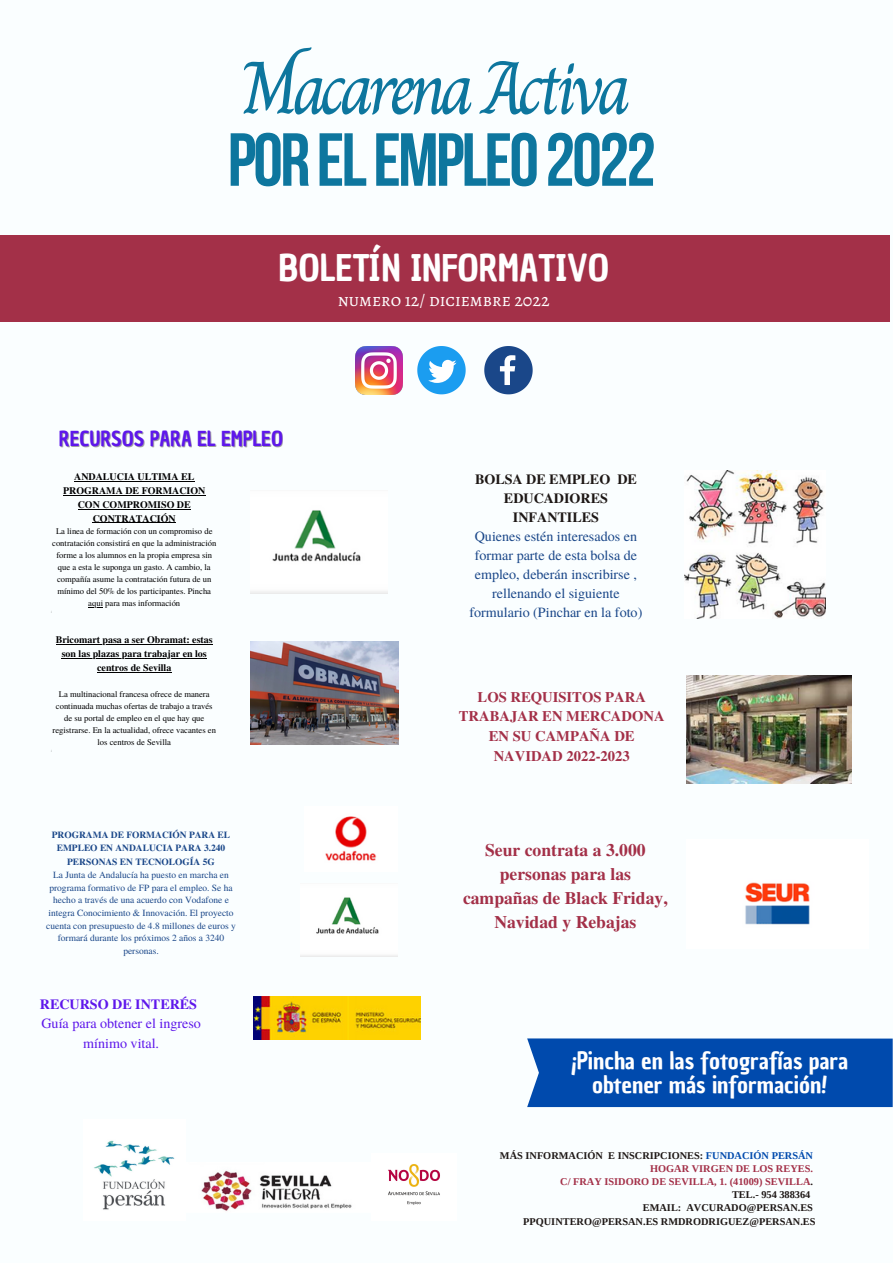
<style>
.page{position:relative;width:893px;height:1264px;background:#fff}
.page>*{position:absolute;margin:0;border:0;box-sizing:border-box;transform-origin:0 0}
.t1{font:75px "Bebas Neue Cyrillic";letter-spacing:-.035em;color:#0d769e}
.t2{font:75px "Charm";letter-spacing:-.09em;color:#0d769e}
.t3{font:35.85px "Chau Philomene One";color:#fff}
.t4{font:23.25px/24.8px "Chau Philomene One";color:#fff;text-align:center}
.t5{font:20.1px "Chau Philomene One";color:#5e17eb}
.t6{font:18px "Alegreya SC";color:#fff}
.t7{font:700 17.7px/24.2px "Te X Gyre Termes";color:#a33048;text-align:center}
.t8{font:700 14.7px/19.6px "Te X Gyre Termes";color:#a33048;text-align:center}
.t9{font:14.1px/19px "Te X Gyre Termes";color:#1a4789;text-align:center}
.t10{font:700 14.1px/19px "Te X Gyre Termes";color:#1d1715;text-align:center}
.t11{font:14.1px/19px "Te X Gyre Termes";color:#5e17eb;text-align:center}
.t12{font:700 14.1px "Te X Gyre Termes";color:#5e17eb}
.t13{font:700 10.35px "Tinos";color:#1d1715}
.t14{font:700 10.35px "Tinos";color:#a33048}
.t15{font:700 9.9px/14px "Te X Gyre Termes";color:#000;text-align:center}
.t16{font:9.45px/12.6px "Te X Gyre Termes";color:#1a4789;text-align:center}
.t17{font:700 9.45px/13.4px "Te X Gyre Termes";color:#1a4789;text-align:center}
.t18{font:8.55px/12px "Te X Gyre Termes";color:#000;text-align:center}
.t19{font:2.55px "Te X Gyre Termes";color:#000}
.s1{color:#004aad}
.s2{color:#1d1715}
</style>
<div class="page">
<div style="left:0;top:0;width:892px;height:1262px;background:#fafeff"></div>
<div style="left:0;top:235px;width:890px;height:87px;background:#a33048"></div>
<svg style="left:417px;top:346px;width:48px;height:48px"></svg>
<svg style="left:484px;top:346px;width:48px;height:48px"></svg>
<img style="left:355px;top:347px;width:47px;height:47px">
<img style="left:94px;top:1140px;width:81px;height:70px">
<img style="left:201px;top:1170px;width:151px;height:41px">
<img style="left:388px;top:1164px;width:52px;height:41px">
<img style="left:254px;top:996px;width:166px;height:43px">
<div style="left:527px;top:1038px;width:365px;height:69px;background:#004aad"></div>
<img style="left:251px;top:641px;width:147px;height:103px">
<img style="left:325px;top:816px;width:52px;height:45px">
<img style="left:301px;top:897px;width:96px;height:59px">
<img style="left:684px;top:470px;width:141px;height:149px">
<img style="left:686px;top:675px;width:165px;height:108px">
<img style="left:745px;top:882px;width:65px;height:43px">
<hr style="left:74px;top:481px;width:120px;height:1px;background:#000">
<hr style="left:63px;top:494px;width:142px;height:1px;background:#000">
<hr style="left:78px;top:508px;width:113px;height:1px;background:#000">
<hr style="left:93px;top:522px;width:83px;height:1px;background:#000">
<svg style="left:88px;top:607px;width:15px;height:1px"></svg>
<hr style="left:56px;top:644px;width:157px;height:1px;background:#000">
<hr style="left:62px;top:657px;width:145px;height:1px;background:#000">
<hr style="left:97px;top:671px;width:74px;height:1px;background:#000">
<img style="left:251px;top:510px;width:137px;height:84px">
<h1 class="t2" style="left:241px;top:30px;width:391px">Macarena Activa</h1>
<h1 class="t1" style="left:228px;top:129px;width:429px">PORELEMPLEO2022</h1>
<h2 class="t3" style="left:278px;top:244px;width:332px">BOLETÍN INFORMATIVO</h2>
<h3 class="t6" style="left:338px;top:287px;width:213px">numero 12/ diciembre 2022</h3>
<h3 class="t5" style="left:59px;top:425px;width:226px">RECURSOS PARA EL EMPLEO</h3>
<p class="t15" style="left:63px;top:469px;width:144px">ANDALUCIA ULTIMA EL<br>PROGRAMA DE FORMACION<br>CON COMPROMISO DE<br>CONTRATACIÓN</p>
<p class="t18" style="left:52px;top:525px;width:166px">La linea de formación con un compromiso de contratación consistirá en que la administración forme a los alumnos en la propia empresa sin que a esta le suponga un gasto. A cambio, la compañía asume la contratación futura de un mínimo del 50% de los participantes. Pincha aqui para mas información</p>
<p class="t19" style="left:51px;top:609px;width:2px">¡</p>
<p class="t15" style="left:56px;top:632px;width:158px">Bricomart pasa a ser Obramat: estas son las plazas para trabajar en los centros de Sevilla</p>
<p class="t18" style="left:53px;top:688px;width:165px">La multinacional francesa ofrece de manera continuada muchas ofertas de trabajo a través de su portal de empleo en el que hay que registrarse. En la actualidad, ofrece vacantes en los centros de Sevilla</p>
<p class="t19" style="left:51px;top:748px;width:2px">¡</p>
<p class="t17" style="left:52px;top:827px;width:180px">PROGRAMA DE FORMACIÓN PARA EL<br>EMPLEO EN ANDALUCIA PARA 3.240<br>PERSONAS EN TECNOLOGÍA 5G</p>
<p class="t16" style="left:46px;top:868px;width:191px">La Junta de Andalucía ha puesto en marcha en programa formativo de FP para el empleo. Se ha hecho a través de una acuerdo con Vodafone e integra Conocimiento &amp; Innovación. El proyecto cuenta con presupuesto de 4.8 millones de euros y formará durante los próximos 2 años a 3240 personas.</p>
<h3 class="t12" style="left:40px;top:993px;width:159px">RECURSO DE INTERÉS</h3>
<h3 class="t11" style="left:41px;top:1013px;width:161px">Guía para obtener el ingreso mínimo vital.</h3>
<h3 class="t10" style="left:475px;top:468px;width:163px">BOLSA DE EMPLEO DE<br>EDUCADIORES<br>INFANTILES</h3>
<h3 class="t9" style="left:469px;top:526px;width:174px">Quienes estén interesados en formar parte de esta bolsa de empleo, deberán inscribirse , rellenando el siguiente formulario (Pinchar en la foto)</h3>
<h3 class="t8" style="left:459px;top:686px;width:207px">LOS REQUISITOS PARA<br>TRABAJAR EN MERCADONA<br>EN SU CAMPAÑA DE<br>NAVIDAD 2022-2023</h3>
<h3 class="t7" style="left:463px;top:837px;width:206px">Seur contrata a 3.000 personas para las campañas de Black Friday,<br>Navidad y Rebajas</h3>
<h3 class="t4" style="left:571px;top:1048px;width:278px">¡Pincha en las fotografías para obtener más información!</h3>
<p class="t13" style="left:500px;top:1149px;width:314px">MÁS INFORMACIÓN E INSCRIPCIONES: <span class="s1">FUNDACIÓN PERSÁN</span></p>
<p class="t14" style="left:650px;top:1162px;width:164px">HOGAR VIRGEN DE LOS REYES.</p>
<p class="t14" style="left:560px;top:1175px;width:254px">C/ FRAY ISIDORO DE SEVILLA, 1. (41009) SEVILLA<span class="s2">.</span></p>
<p class="t13" style="left:732px;top:1188px;width:80px">TEL.- 954 388364</p>
<p class="t13" style="left:642px;top:1202px;width:172px">EMAIL: AVCURADO@PERSAN.ES</p>
<p class="t13" style="left:523px;top:1215px;width:294px">PPQUINTERO@PERSAN.ES RMDRODRIGUEZ@PERSAN.ES</p>
</div>
